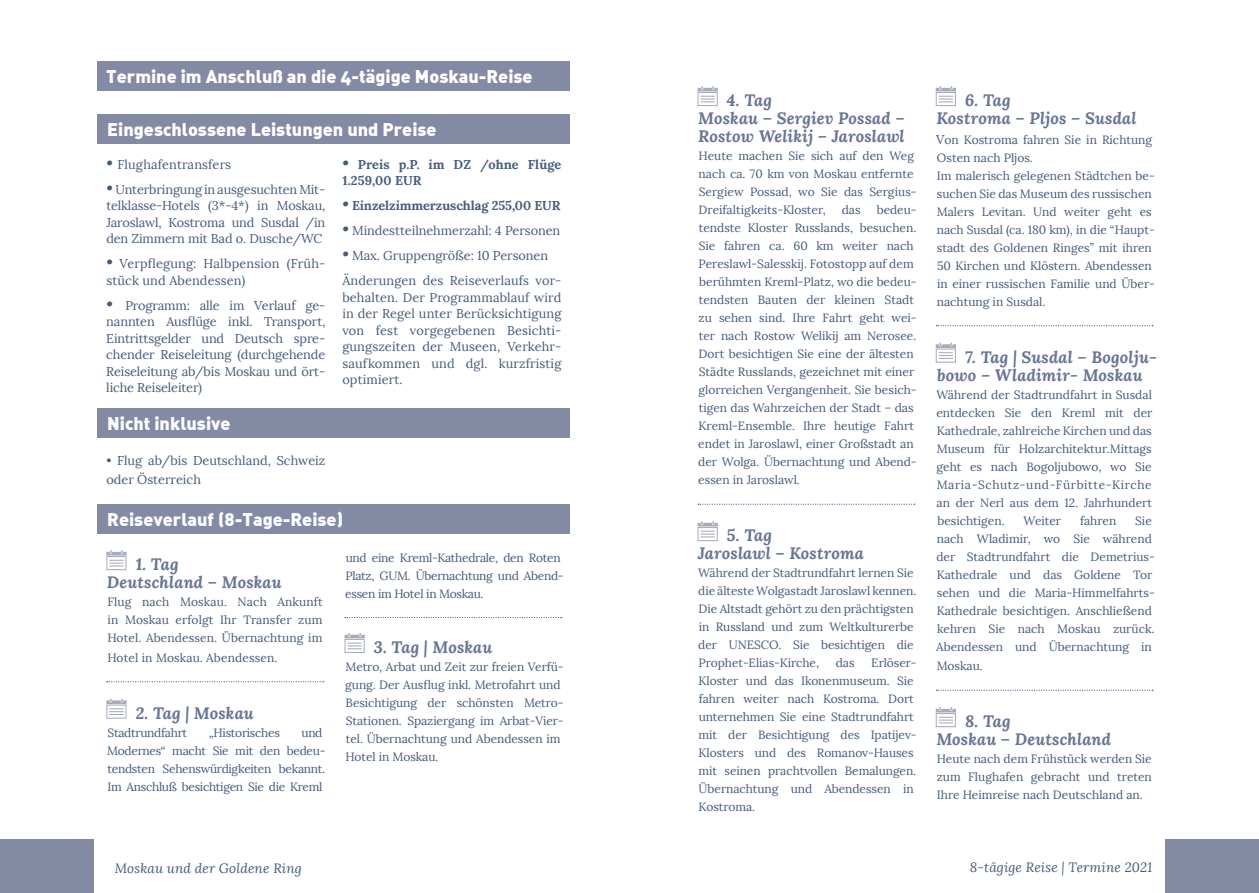
<style>
.page{position:relative;width:1259px;height:893px;background:#fff}
.page>*{position:absolute;margin:0;border:0;box-sizing:border-box;transform-origin:0 0}
.t1{font:900 18px "DIN Alternate";color:#fff}
.t2{font:italic 700 16.5px/18px "Lora";letter-spacing:.01em;color:#687593}
.t3{font:italic 13.5px "Lora";letter-spacing:.01em;color:#465b7c}
.t4{font:12.75px/16.5px "Lora";color:#465b7c;text-align:justify}
.t5{font:700 12.75px/16.5px "Lora";letter-spacing:-.005em;color:#465b7c}
.t6{font:12px/18px "Lora";color:#465b7c}
.t7{font:12px/18px "Lora";letter-spacing:-.025em;color:#465b7c}
.s1{font-style:italic;font-size:16.5px}
.s2{font-weight:400;font-style:italic;font-size:16.5px}
.s3{font-size:12.75px}
.s4{color:#fff}
</style>
<div class="page">
<div style="left:0;top:839px;width:94px;height:54px;background:#838ba4"></div>
<div style="left:1165px;top:839px;width:94px;height:54px;background:#838ba4"></div>
<svg style="left:107px;top:681px;width:217px;height:1px"></svg>
<svg style="left:106px;top:550px;width:21px;height:20px"></svg>
<svg style="left:106px;top:699px;width:21px;height:20px"></svg>
<svg style="left:345px;top:617px;width:217px;height:1px"></svg>
<svg style="left:344px;top:633px;width:21px;height:20px"></svg>
<div style="left:98px;top:504px;width:472px;height:29px;background:#838ba4"></div>
<div style="left:98px;top:115px;width:472px;height:29px;background:#838ba4"></div>
<svg style="left:698px;top:504px;width:217px;height:1px"></svg>
<svg style="left:697px;top:86px;width:21px;height:20px"></svg>
<svg style="left:697px;top:521px;width:21px;height:20px"></svg>
<svg style="left:936px;top:325px;width:217px;height:1px"></svg>
<svg style="left:936px;top:690px;width:217px;height:1px"></svg>
<svg style="left:935px;top:86px;width:21px;height:20px"></svg>
<svg style="left:935px;top:343px;width:21px;height:20px"></svg>
<svg style="left:935px;top:707px;width:21px;height:20px"></svg>
<div style="left:98px;top:62px;width:472px;height:29px;background:#838ba4"></div>
<div style="left:98px;top:408px;width:472px;height:29px;background:#838ba4"></div>
<h1 class="t1" style="left:106px;top:65px;width:428px">Termine im Anschluß an die 4-tägige Moskau-Reise</h1>
<h1 class="t1" style="left:107px;top:118px;width:331px">Eingeschlossene Leistungen und Preise</h1>
<p class="t4" style="left:106px;top:156px;width:126px"><span class="s1">•</span> Flughafentransfers</p>
<p class="t4" style="left:106px;top:181px;width:220px"><span class="s1">•</span> Unterbringung in ausgesuchten Mit&shy;telklasse-Hotels (3*-4*) in Moskau, Jaroslawl, Kostroma und Susdal /in den Zimmern mit Bad o. Dusche/WC</p>
<p class="t4" style="left:106px;top:256px;width:220px"><span class="s1">•</span> Verpflegung: Halbpension (Früh&shy;stück und Abendessen)</p>
<p class="t4" style="left:106px;top:297px;width:220px"><span class="s1">•</span> Programm: alle im Verlauf ge&shy;nannten Ausflüge inkl. Transport, Eintrittsgelder und Deutsch spre&shy;chender Reiseleitung (durchgehende Reiseleitung ab/bis Moskau und ört&shy;liche Reiseleiter)</p>
<h1 class="t1" style="left:107px;top:411px;width:125px">Nicht inklusive</h1>
<p class="t4" style="left:106px;top:450px;width:220px;line-height:19.5px">• Flug ab/bis Deutschland, Schweiz oder Österreich</p>
<p class="t5" style="left:342px;top:156px;width:220px"><span class="s2">•</span> Preis p.P. im DZ /ohne Flüge<br>1.259,00 EUR</p>
<p class="t5" style="left:342px;top:198px;width:220px"><span class="s2">•</span> Einzelzimmerzuschlag 255,00 EUR</p>
<p class="t4" style="left:342px;top:223px;width:219px"><span class="s1">•</span> Mindestteilnehmerzahl: 4 Personen</p>
<p class="t4" style="left:342px;top:243px;width:220px;line-height:25px"><span class="s1">•</span> Max. Gruppengröße: 10 Personen<br>Änderungen des Reiseverlaufs vor-</p>
<p class="t4" style="left:342px;top:289px;width:220px">behalten. Der Programmablauf wird in der Regel unter Berücksichtigung von fest vorgegebenen Besichti&shy;gungszeiten der Museen, Verkehr&shy;saufkommen und dgl. kurzfristig optimiert.</p>
<h1 class="t1" style="left:107px;top:507px;width:237px">Reiseverlauf (8-Tage-Reise)</h1>
<h2 class="t2" style="left:107px;top:555px;width:176px;text-indent:29px">1. Tag<br>Deutschland – Moskau</h2>
<p class="t6" style="left:107px;top:593px;width:217px;text-align:justify">Flug nach Moskau. Nach Ankunft in Moskau erfolgt Ihr Transfer zum Hotel. Abendessen. Übernachtung im</p>
<p class="t6" style="left:107px;top:648px;width:171px">Hotel in Moskau. Abendessen.</p>
<h2 class="t2" style="left:136px;top:704px;width:119px">2. Tag | Moskau</h2>
<p class="t7" style="left:108px;top:723px;width:81px">Stadtrundfahrt</p>
<p class="t7" style="left:209px;top:723px;width:73px">„Historisches</p>
<p class="t7" style="left:107px;top:723px;width:220px;text-indent:194px">und<br>Modernes“ macht Sie mit den bedeu&shy;tendsten Sehenswürdigkeiten bekannt.<br>Im Anschluß besichtigen Sie die Kreml</p>
<p class="t7" style="left:345px;top:548px;width:220px">und eine Kreml-Kathedrale, den Roten<br>Platz, GUM. Übernachtung und Abend&shy;essen im Hotel in Moskau.</p>
<h2 class="t2" style="left:374px;top:638px;width:120px">3. Tag | Moskau</h2>
<p class="t6" style="left:345px;top:658px;width:220px">Metro, Arbat und Zeit zur freien Verfü&shy;gung. Der Ausflug inkl. Metrofahrt und Besichtigung der schönsten Metro-- Stationen. Spaziergang im Arbat-Vier&shy;tel. Übernachtung und Abendessen im Hotel in Moskau.</p>
<h2 class="t2" style="left:698px;top:91px;width:208px;text-indent:29px">4. Tag<br>Moskau – Sergiev Possad –<br>Rostow Welikij – Jaroslawl</h2>
<p class="t6" style="left:698px;top:147px;width:217px;text-align:justify">Heute machen Sie sich auf den Weg nach ca. 70 km von Moskau entfernte Sergiew Possad, wo Sie das Sergius-- Dreifaltigkeits-Kloster,</p>
<p class="t6" style="left:698px;top:201px;width:220px;text-indent:178px">bedeu&shy;tendste Kloster Russlands, besuchen.<br>Sie fahren ca. 60 km weiter nach Pereslawl-Salesskij. Fotostopp auf dem berühmten Kreml-Platz, wo die bedeu&shy;tendsten Bauten der kleinen Stadt zu sehen sind. Ihre Fahrt geht wei&shy;ter nach Rostow Welikij am Nerosee.<br>Dort besichtigen Sie eine der ältesten Städte Russlands, gezeichnet mit einer glorreichen Vergangenheit. Sie besich&shy;tigen das Wahrzeichen der Stadt – das Kreml-Ensemble. Ihre heutige Fahrt endet in Jaroslawl, einer Großstadt an der Wolga. Übernachtung und Abend&shy;essen in Jaroslawl.</p>
<p class="t6" style="left:842px;top:201px;width:20px">das</p>
<h2 class="t2" style="left:698px;top:526px;width:167px;text-indent:29px">5. Tag<br>Jaroslawl – Kostroma</h2>
<p class="t6" style="left:698px;top:564px;width:220px">Während der Stadtrundfahrt lernen Sie die älteste Wolgastadt Jaroslawl kennen.<br>Die Altstadt gehört zu den prächtigsten in Russland und zum Weltkulturerbe der UNESCO. Sie besichtigen die Prophet-Elias-Kirche,</p>
<p class="t6" style="left:698px;top:654px;width:219px;text-indent:173px">Erlöser-<br>Kloster und das Ikonenmuseum. Sie fahren weiter nach Kostroma. Dort unternehmen Sie eine Stadtrundfahrt mit der Besichtigung des Ipatijev-<br>Klosters und des Romanov-Hauses mit seinen prachtvollen Bemalungen.<br>Übernachtung und Abendessen in<br>Kostroma.</p>
<p class="t6" style="left:835px;top:654px;width:20px">das</p>
<h2 class="t2" style="left:936px;top:91px;width:201px;text-indent:29px">6. Tag<br>Kostroma – Pljos – Susdal</h2>
<p class="t6" style="left:936px;top:130px;width:220px"><span class="s3">V</span>on Kostroma fahren Sie in Richtung Osten nach Pljos.<br>Im malerisch gelegenen Städtchen be&shy;suchen Sie das Museum des russischen Malers Levitan. Und weiter geht es nach Susdal (ca. 180 km), in die “Haupt&shy;stadt des Goldenen Ringes” mit ihren 50 Kirchen und Klöstern. Abendessen in einer russischen Familie und Über&shy;nachtung in Susdal.</p>
<h2 class="t2" style="left:937px;top:348px;width:221px;text-indent:28px">7. Tag | Susdal – Bogolju&shy;bowo – Wladimir- Moskau</h2>
<p class="t6" style="left:936px;top:385px;width:218px;text-align:justify">Während der Stadtrundfahrt in Susdal entdecken Sie den Kreml mit der Kathedrale, zahlreiche Kirchen und das Museum für Holzarchitektur.Mittags geht es nach Bogoljubowo, wo Sie Maria-Schutz-und-Fürbitte-Kirche an der Nerl aus dem 12. Jahrhundert besichtigen.</p>
<p class="t6" style="left:1023px;top:511px;width:39px">Weiter</p>
<p class="t6" style="left:1080px;top:511px;width:38px">fahren</p>
<p class="t6" style="left:936px;top:511px;width:220px;text-indent:199px">Sie nach Wladimir, wo Sie während der Stadtrundfahrt die Demetrius-<br>Kathedrale und das Goldene Tor sehen und die Maria-Himmelfahrts-<br>Kathedrale besichtigen. Anschließend kehren Sie nach Moskau zurück.<br>Abendessen und Übernachtung in</p>
<p class="t6" style="left:936px;top:657px;width:48px">Moskau.</p>
<h2 class="t2" style="left:936px;top:712px;width:176px;text-indent:29px">8. Tag<br>Moskau – Deutschland</h2>
<p class="t6" style="left:936px;top:750px;width:217px;text-align:justify">Heute nach dem Frühstück werden Sie zum Flughafen gebracht und treten Ihre Heimreise nach Deutschland an.</p>
<p class="t3" style="left:107px;top:860px;width:196px"><span class="s4">6</span>Moskau und der Goldene Ring</p>
<p class="t3" style="left:970px;top:859px;width:184px">8-tägige Reise | Termine 2021</p>
</div>
